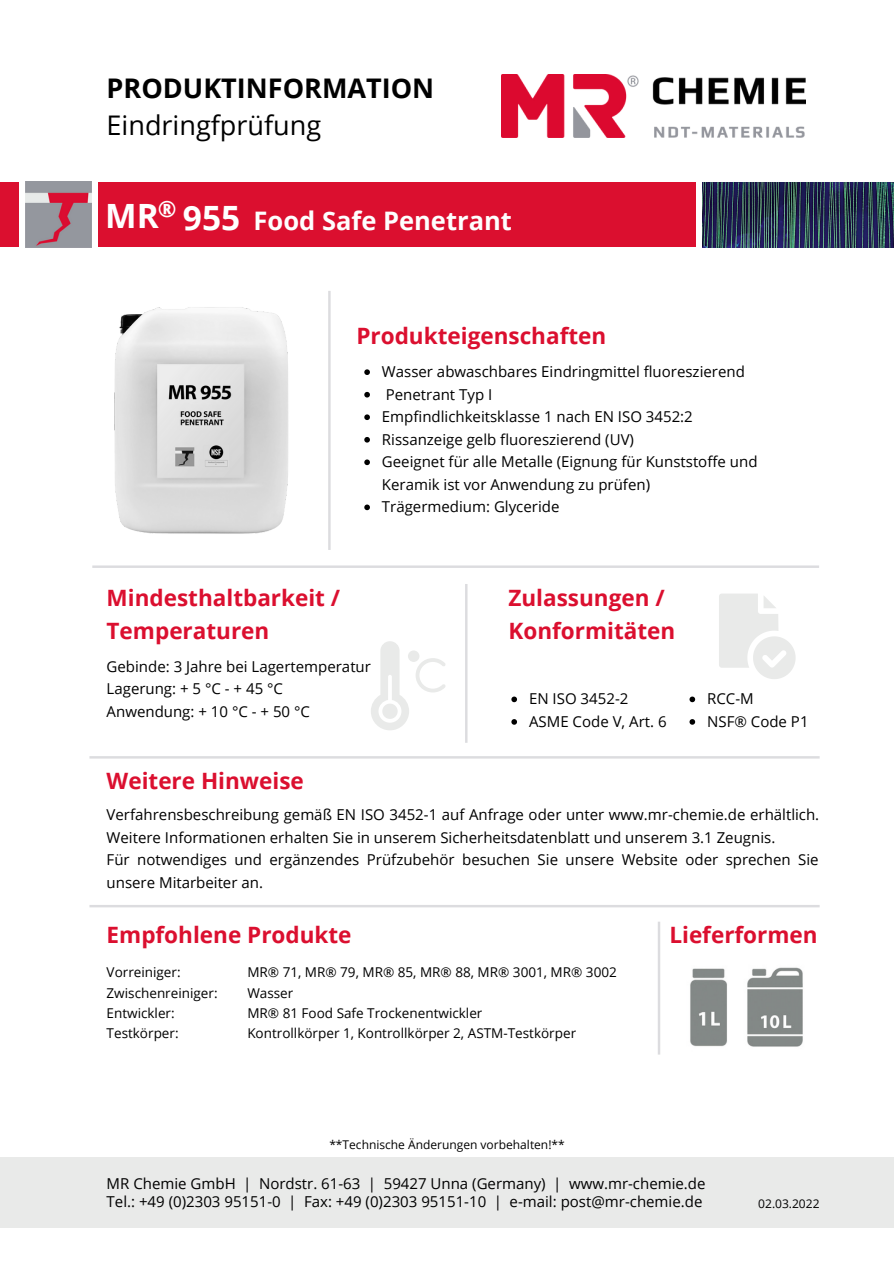
<style>
.page{position:relative;width:894px;height:1264px;background:#fff}
.page>*{position:absolute;margin:0;border:0;box-sizing:border-box;transform-origin:0 0}
.t1{font:700 33.45px "Open Sans";color:#fff}
.t2{font:700 33.45px "Open Sans";color:#fefefe}
.t3{font:700 27px "Open Sans";color:#000}
.t4{font:27px "Open Sans";color:#000}
.t5{font:700 25.5px "Open Sans";color:#fefefe}
.t6{font:700 22.5px/33.8px "Open Sans";color:#db0f2f}
.t7{font:700 22.5px "Open Sans";color:#fff}
.t8{font:15px/22.5px "Open Sans";color:#000}
.t9{font:13.5px "Open Sans";color:#000}
.t10{font:12px "Open Sans";color:#000}
</style>
<div class="page">
<svg style="left:89px;top:756px;width:730px;height:2px"></svg>
<svg style="left:92px;top:565px;width:726px;height:3px;background:#e2e2e4"></svg>
<svg style="left:89px;top:905px;width:730px;height:2px"></svg>
<svg style="left:465px;top:584px;width:2px;height:158px"></svg>
<img style="left:501px;top:74px;width:304px;height:63px">
<div style="left:98px;top:182px;width:597px;height:65px;background:#db0f2f"></div>
<div style="left:0;top:1157px;width:893px;height:71px;background:#e9eae9"></div>
<svg style="left:658px;top:921px;width:2px;height:133px"></svg>
<img style="left:747px;top:967px;width:56px;height:80px">
<svg style="left:719px;top:594px;width:76px;height:85px"></svg>
<div style="left:408px;top:650px;width:11px;height:12px;background:#e9eae9;border-radius:50%"></div>
<svg style="left:416px;top:658px;width:29px;height:34px"></svg>
<svg style="left:371px;top:641px;width:38px;height:89px"></svg>
<img style="left:690px;top:968px;width:37px;height:79px">
<img style="left:702px;top:182px;width:191px;height:66px">
<img style="left:25px;top:181px;width:67px;height:67px">
<div style="left:0;top:182px;width:19px;height:65px;background:#db0f2f"></div>
<img style="left:114px;top:291px;width:216px;height:256px">
<svg style="left:364px;top:369px;width:6px;height:6px"></svg>
<svg style="left:364px;top:392px;width:6px;height:5px"></svg>
<svg style="left:364px;top:414px;width:6px;height:6px"></svg>
<svg style="left:364px;top:437px;width:6px;height:5px"></svg>
<svg style="left:364px;top:459px;width:6px;height:6px"></svg>
<svg style="left:364px;top:504px;width:6px;height:6px"></svg>
<svg style="left:511px;top:696px;width:6px;height:6px"></svg>
<svg style="left:511px;top:719px;width:6px;height:5px"></svg>
<svg style="left:689px;top:696px;width:6px;height:6px"></svg>
<svg style="left:689px;top:719px;width:6px;height:5px"></svg>
<p class="t3" style="left:107px;top:69px;width:329px">PRODUKTINFORMATION</p>
<p class="t4" style="left:107px;top:106px;width:216px">Eindringfprüfung</p>
<p class="t2" style="left:105px;top:192px;width:55px">MR</p>
<p class="t7" style="left:158px;top:193px;width:20px">®</p>
<p class="t1" style="left:183px;top:194px;width:59px">955</p>
<p class="t5" style="left:253px;top:202px;width:260px">Food Safe Penetrant</p>
<p class="t6" style="left:356px;top:318px;width:251px">Produkteigenschaften</p>
<p class="t8" style="left:382px;top:360px;width:364px">Wasser abwaschbares Eindringmittel fluoreszierend</p>
<p class="t8" style="left:386px;top:383px;width:108px">Penetrant Typ I</p>
<p class="t8" style="left:382px;top:405px;width:312px">Empfindlichkeitsklasse 1 nach EN ISO 3452:2</p>
<p class="t8" style="left:382px;top:428px;width:253px">Rissanzeige gelb fluoreszierend (UV)</p>
<p class="t8" style="left:382px;top:450px;width:377px">Geeignet fü r alle Metalle (Eignung fü r Kunststoffe und<br>Keramik ist vor Anwendung zu prüfen)</p>
<p class="t8" style="left:382px;top:495px;width:179px">Trägermedium: Glyceride</p>
<p class="t6" style="left:107px;top:580px;width:235px">Mindesthaltbarkeit /<br>Temperaturen</p>
<p class="t8" style="left:107px;top:655px;width:266px">Gebinde: 3 Jahre bei Lagertemperatur</p>
<p class="t8" style="left:107px;top:677px;width:178px">Lagerung: + 5 °C - + 45 °C</p>
<p class="t8" style="left:107px;top:700px;width:205px">Anwendung: + 10 °C - + 50 °C</p>
<p class="t6" style="left:107px;top:763px;width:199px">Weitere Hinweise</p>
<p class="t6" style="left:508px;top:580px;width:168px">Zulassungen /<br>Konformitäten</p>
<p class="t8" style="left:529px;top:687px;width:101px">EN ISO 3452-2</p>
<p class="t8" style="left:529px;top:710px;width:139px">ASME Code V, Art. 6</p>
<p class="t8" style="left:707px;top:687px;width:48px">RCC-M</p>
<p class="t8" style="left:707px;top:710px;width:103px">NSF® Code P1</p>
<p class="t8" style="left:107px;top:803px;width:714px">Verfahrensbeschreibung gemä ß EN ISO 3452-1 auf Anfrage oder unter www.mr-chemie.de erhä ltlich.<br>Weitere Informationen erhalten Sie in unserem Sicherheitsdatenblatt und unserem 3.1 Zeugnis.</p>
<p class="t8" style="left:107px;top:848px;width:713px">Fü r notwendiges und ergä nzendes Prüfzubehör besuchen Sie unsere Website oder sprechen Sie unsere Mitarbeiter an.</p>
<p class="t6" style="left:107px;top:917px;width:246px">Empfohlene Produkte</p>
<p class="t6" style="left:669px;top:917px;width:150px">Lieferformen</p>
<p class="t9" style="left:107px;top:963px;width:75px">Vorreiniger:</p>
<p class="t9" style="left:107px;top:983px;width:112px">Zwischenreiniger:</p>
<p class="t9" style="left:107px;top:1003px;width:70px">Entwickler:</p>
<p class="t9" style="left:107px;top:1023px;width:73px">Testkörper:</p>
<p class="t9" style="left:247px;top:963px;width:371px">MR® 71, MR® 79, MR® 85, MR® 88, MR® 3001, MR® 3002</p>
<p class="t9" style="left:247px;top:983px;width:47px">Wasser</p>
<p class="t9" style="left:247px;top:1003px;width:236px">MR® 81 Food Safe Trockenentwickler</p>
<p class="t9" style="left:247px;top:1023px;width:330px">Kontrollkörper 1, Kontrollkörper 2, ASTM-Testkörper</p>
<p class="t10" style="left:329px;top:1135px;width:237px">**Technische Änderungen vorbehalten!**</p>
<p class="t8" style="left:107px;top:1174px;width:600px;line-height:18px">MR Chemie GmbH | Nordstr. 61-63 | 59427 Unna (Germany) | www.mr-chemie.de<br>Tel.: +49 (0)2303 95151-0 | Fax: +49 (0)2303 95151-10 | e-mail: post@mr-chemie.de</p>
<p class="t10" style="left:758px;top:1194px;width:63px">02.03.2022</p>
</div>
